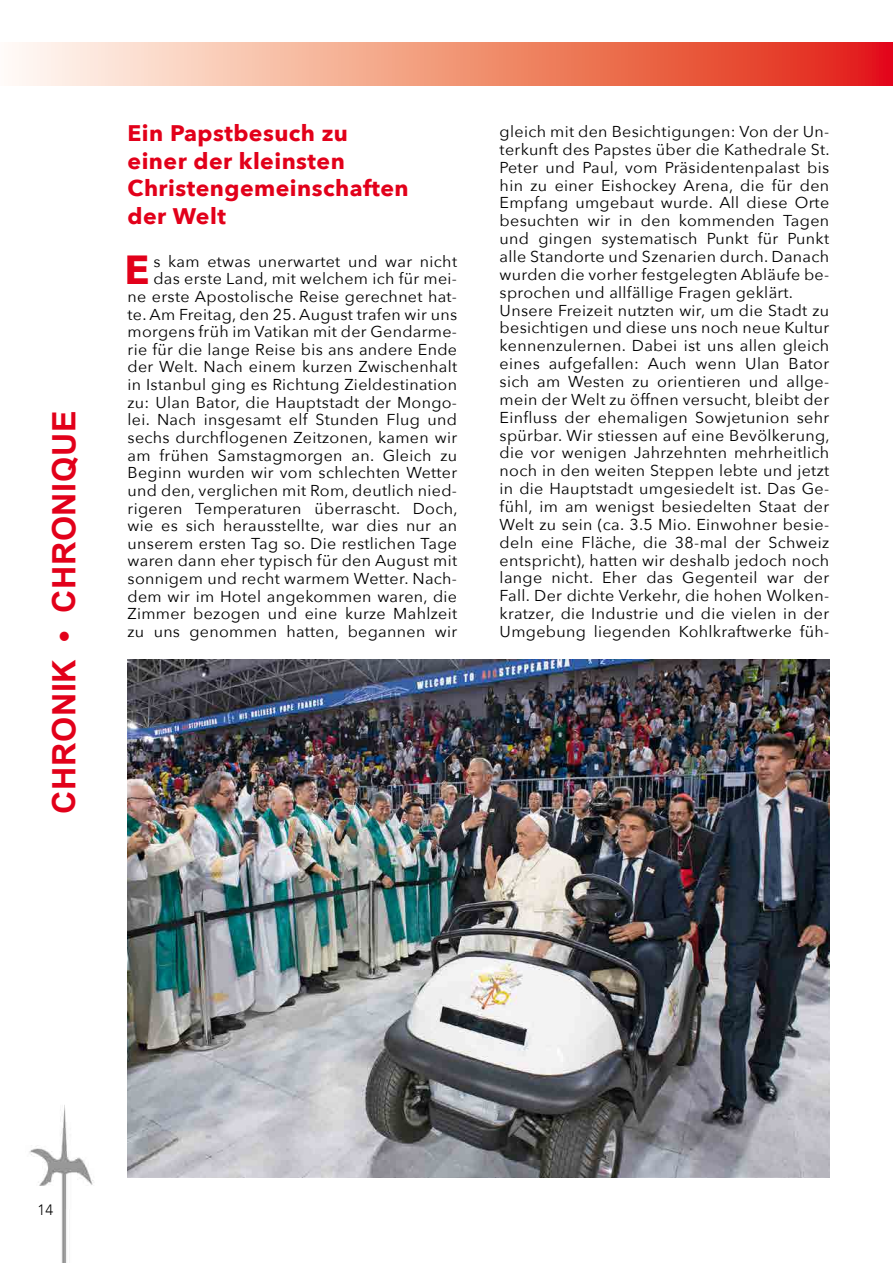
<style>
.page{position:relative;width:893px;height:1263px;background:#fff}
.page>*{position:absolute;margin:0;border:0;box-sizing:border-box;transform-origin:0 0}
.t1{font:700 40.5px "Avenir Next";color:#e2001a}
.t2{font:700 32.25px "Arial";letter-spacing:.02em;color:#e2001a}
.t3{font:700 22.5px/27.9px "Avenir Next";letter-spacing:.02em;color:#e2001a}
.t4{font:15.75px/17.9px "Avenir Next";letter-spacing:.02em;color:#000;text-align:justify}
.t5{font:300 15px "Avenir";color:#000}
</style>
<div class="page">
<img style="left:29px;top:1105px;width:65px;height:158px">
<svg style="left:15px;top:43px;width:878px;height:42px;background:#f0917b"></svg>
<img style="left:128px;top:659px;width:701px;height:519px">
<p class="t2" style="left:43px;top:814px;width:404px;rotate:-90deg">CHRONIK • CHRONIQUE</p>
<p class="t3" style="left:128px;top:119px;width:283px">Ein Papstbesuch zu einer der kleinsten<br>Christengemeinschaften der Welt</p>
<p class="t1" style="left:125px;top:235px;width:27px">E</p>
<p class="t4" style="left:128px;top:252px;width:332px;text-align:right">s kam etwas unerwartet und war nicht das erste Land, mit welchem ich für mei-<br>ne erste Apostolische Reise gerechnet hat&shy;te. Am Freitag, den 25. August trafen wir uns morgens früh im Vatikan mit der Gendarme&shy;rie für die lange Reise bis ans andere Ende der Welt. Nach einem kurzen Zwischenhalt in Istanbul ging es Richtung Zieldestination zu: Ulan Bator, die Hauptstadt der Mongo&shy;lei. Nach insgesamt elf Stunden Flug und sechs durchflogenen Zeitzonen, kamen wir am frühen Samstagmorgen an. Gleich zu Beginn wurden wir vom schlechten Wetter und den, verglichen mit Rom, deutlich nied&shy;rigeren Temperaturen überrascht. Doch, wie es sich herausstellte, war dies nur an unserem ersten Tag so. Die restlichen Tage waren dann eher typisch für den August mit sonnigem und recht warmem Wetter. Nach&shy;dem wir im Hotel angekommen waren, die Zimmer bezogen und eine kurze Mahlzeit zu uns genommen hatten, begannen wir</p>
<p class="t4" style="left:500px;top:122px;width:332px">gleich mit den Besichtigungen: Von der Un&shy;terkunft des Papstes über die Kathedrale St.<br>Peter und Paul, vom Präsidentenpalast bis hin zu einer Eishockey Arena, die für den Empfang umgebaut wurde. All diese Orte besuchten wir in den kommenden Tagen und gingen systematisch Punkt für Punkt alle Standorte und Szenarien durch. Danach wurden die vorher festgelegten Abläufe be&shy;sprochen und allfällige Fragen geklärt.</p>
<p class="t4" style="left:500px;top:300px;width:332px">Unsere Freizeit nutzten wir, um die Stadt zu besichtigen und diese uns noch neue Kultur kennenzulernen. Dabei ist uns allen gleich eines aufgefallen: Auch wenn Ulan Bator sich am Westen zu orientieren und allge&shy;mein der Welt zu öffnen versucht, bleibt der Einfluss der ehemaligen Sowjetunion sehr spürbar. Wir stiessen auf eine Bevölkerung, die vor wenigen Jahrzehnten mehrheitlich noch in den weiten Steppen lebte und jetzt in die Hauptstadt umgesiedelt ist. Das Ge&shy;fühl, im am wenigst besiedelten Staat der Welt zu sein (ca. 3.5 Mio. Einwohner besie&shy;deln eine Fläche, die 38-mal der Schweiz entspricht), hatten wir deshalb jedoch noch lange nicht. Eher das Gegenteil war der Fall. Der dichte Verkehr, die hohen Wolken&shy;kratzer, die Industrie und die vielen in der Umgebung liegenden Kohlkraftwerke füh-</p>
<p class="t5" style="left:38px;top:1201px;width:17px">14</p>
</div>
